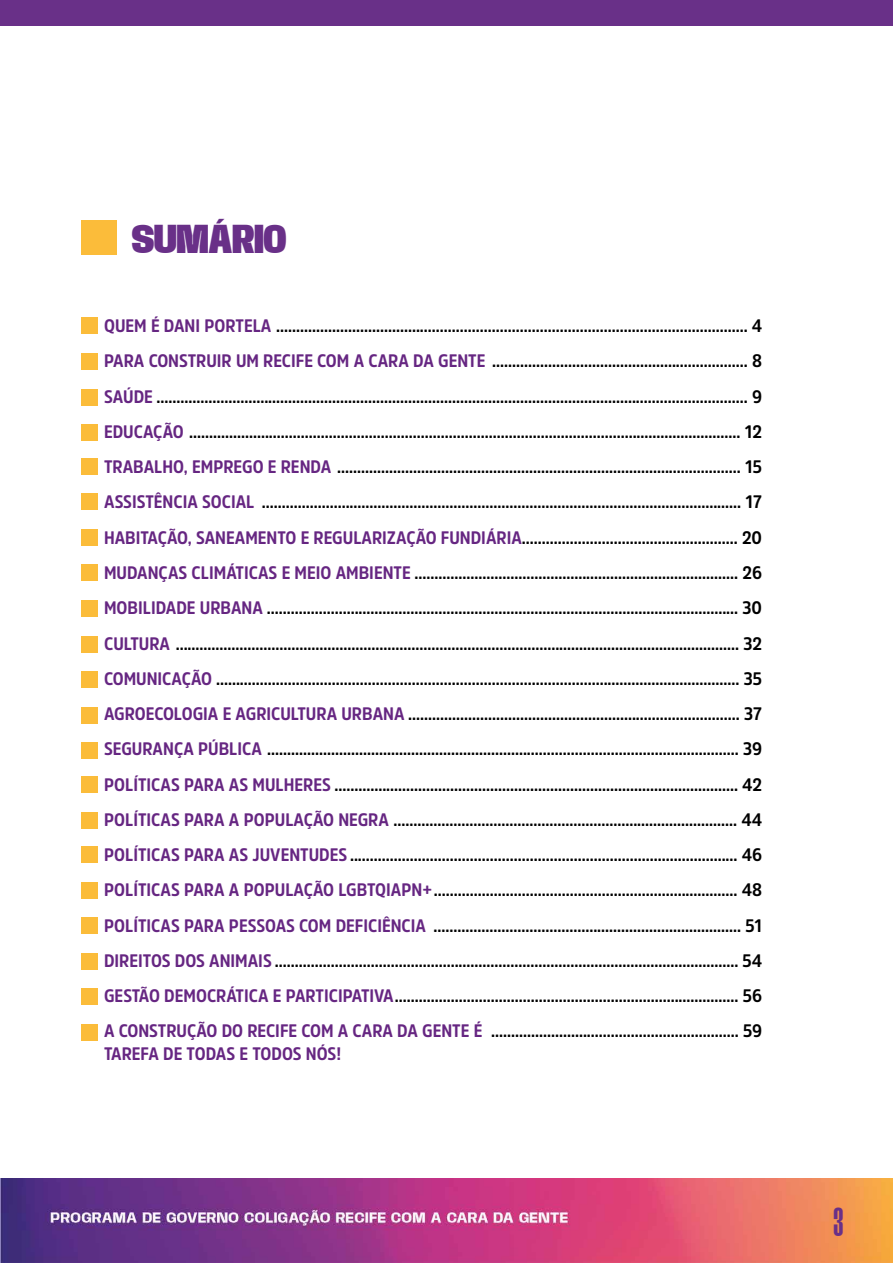
<style>
.page{position:relative;width:893px;height:1263px;background:#fff}
.page>*{position:absolute;margin:0;border:0;box-sizing:border-box;transform-origin:0 0}
.t1{font:900 condensed 42px "Base Neue";color:#693088}
.t2{font:800 40.5px "Morganite";color:#693088}
.t3{font:700 18px/35.2px "Amsi Pro Narw";color:#000;text-align:right}
.t4{font:700 18px/22.5px "Amsi Pro Narw";color:#662682}
.s1{color:#662682}
</style>
<div class="page">
<img style="left:0;top:1179px;width:893px;height:84px">
<div style="left:81px;top:317px;width:17px;height:17px;background:#fbbc3a"></div>
<div style="left:81px;top:353px;width:17px;height:17px;background:#fbbc3a"></div>
<div style="left:81px;top:389px;width:17px;height:16px;background:#fbbc3a"></div>
<div style="left:81px;top:424px;width:17px;height:17px;background:#fbbc3a"></div>
<div style="left:81px;top:458px;width:17px;height:17px;background:#fbbc3a"></div>
<div style="left:81px;top:493px;width:17px;height:17px;background:#fbbc3a"></div>
<div style="left:81px;top:529px;width:17px;height:17px;background:#fbbc3a"></div>
<div style="left:81px;top:564px;width:17px;height:17px;background:#fbbc3a"></div>
<div style="left:81px;top:742px;width:17px;height:17px;background:#fbbc3a"></div>
<div style="left:81px;top:600px;width:17px;height:17px;background:#fbbc3a"></div>
<div style="left:81px;top:776px;width:17px;height:17px;background:#fbbc3a"></div>
<div style="left:81px;top:636px;width:17px;height:16px;background:#fbbc3a"></div>
<div style="left:81px;top:812px;width:17px;height:17px;background:#fbbc3a"></div>
<div style="left:81px;top:671px;width:17px;height:17px;background:#fbbc3a"></div>
<div style="left:81px;top:846px;width:17px;height:17px;background:#fbbc3a"></div>
<div style="left:81px;top:707px;width:17px;height:17px;background:#fbbc3a"></div>
<div style="left:81px;top:882px;width:17px;height:17px;background:#fbbc3a"></div>
<div style="left:81px;top:917px;width:17px;height:17px;background:#fbbc3a"></div>
<div style="left:81px;top:953px;width:17px;height:17px;background:#fbbc3a"></div>
<div style="left:81px;top:988px;width:17px;height:16px;background:#fbbc3a"></div>
<div style="left:81px;top:1023px;width:17px;height:17px;background:#fbbc3a"></div>
<div style="left:81px;top:220px;width:35px;height:35px;background:#fbbc3a"></div>
<div style="left:0;top:0;width:893px;height:26px;background:#693088"></div>
<h1 class="t1" style="left:132px;top:219px;width:156px">SUMÁRIO</h1>
<p class="t3" style="left:104px;top:308px;width:660px"><span class="s1">QUEM É DANI PORTELA</span> ...................................................................................................................... 4<br><span class="s1">PARA CONSTRUIR UM RECIFE COM A CARA DA GENTE</span> ................................................................ 8<br><span class="s1">SAÚDE</span> .................................................................................................................................................... 9<br><span class="s1">EDUCAÇÃO</span> .......................................................................................................................................... 12<br><span class="s1">TRABALHO, EMPREGO E RENDA</span> ..................................................................................................... 15<br><span class="s1">ASSISTÊNCIA SOCIAL</span> ........................................................................................................................ 17<br><span class="s1">HABITAÇÃO, SANEAMENTO E REGULARIZAÇÃO FUNDIÁRIA</span>...................................................... 20<br><span class="s1">MUDANÇAS CLIMÁTICAS E MEIO AMBIENTE</span> ................................................................................. 26<br><span class="s1">MOBILIDADE URBANA</span> ...................................................................................................................... 30<br><span class="s1">CULTURA</span> ............................................................................................................................................. 32<br><span class="s1">COMUNICAÇÃO</span> ................................................................................................................................... 35<br><span class="s1">AGROECOLOGIA E AGRICULTURA URBANA</span> ................................................................................... 37<br><span class="s1">SEGURANÇA PÚBLICA</span> ...................................................................................................................... 39<br><span class="s1">POLÍTICAS PARA AS MULHERES</span> ..................................................................................................... 42<br><span class="s1">POLÍTICAS PARA A POPULAÇÃO NEGRA</span> ...................................................................................... 44<br><span class="s1">POLÍTICAS PARA AS JUVENTUDES</span>................................................................................................. 46<br><span class="s1">POLÍTICAS PARA A POPULAÇÃO LGBTQIAPN+</span>............................................................................ 48<br><span class="s1">POLÍTICAS PARA PESSOAS COM DEFICIÊNCIA</span> ............................................................................. 51<br><span class="s1">DIREITOS DOS ANIMAIS</span> .................................................................................................................... 54<br><span class="s1">GESTÃO DEMOCRÁTICA E PARTICIPATIVA</span>...................................................................................... 56 .............................................................. 59</p>
<p class="t4" style="left:104px;top:1019px;width:380px">A CONSTRUÇÃO DO RECIFE COM A CARA DA GENTE É<br>TAREFA DE TODAS E TODOS NÓS!</p>
<h2 class="t2" style="left:833px;top:1201px;width:11px">3</h2>
</div>
